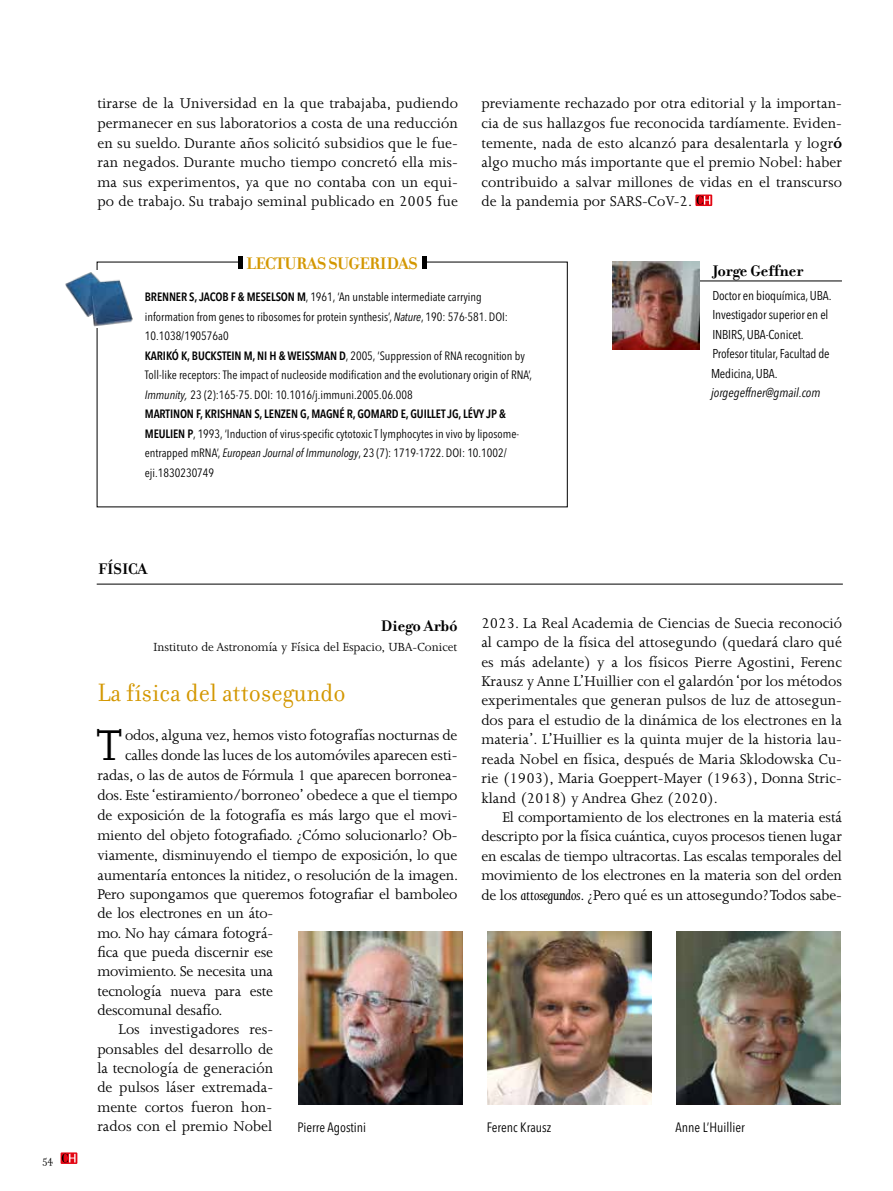
<style>
.page{position:relative;width:893px;height:1191px;background:#fff}
.page>*{position:absolute;margin:0;border:0;box-sizing:border-box;transform-origin:0 0}
.t1{font:49.5px "Joanna MT Std";color:#000}
.t2{font:27px "Filosofia OT";letter-spacing:.005em;color:#d39700;scale:.95 1}
.t3{font:700 18px "Filosofia OT";letter-spacing:-.025em;color:#d39700}
.t4{font:700 16.5px "Filosofia OT";color:#000}
.t5{font:16.2px/19.5px "Joanna MT Std";letter-spacing:-.01em;color:#000;text-align:justify}
.t6{font:13.5px "Joanna MT Std";color:#000}
.t7{font:condensed 13.5px "Avenir Next LT Pro";color:#000}
.t8{font:condensed 12.75px/19.5px "Avenir Next LT Pro";letter-spacing:-.01em;color:#000}
.t9{font:italic condensed 12.75px "Avenir Next LT Pro";color:#000}
.t10{font:condensed 12px/19.5px "Avenir Next LT Pro";color:#000}
.t11{font:11.25px "Filosofia OT";color:#000}
.s1{font-weight:700}
.s2{font-weight:600}
.s3{font-style:italic}
.s4{font-style:italic;font-stretch:normal}
</style>
<div class="page">
<svg style="left:61px;top:1152px;width:16px;height:12px"></svg>
<svg style="left:62px;top:1153px;width:14px;height:9px"></svg>
<svg style="left:695px;top:194px;width:17px;height:12px"></svg>
<svg style="left:697px;top:196px;width:13px;height:9px"></svg>
<div style="left:422px;top:257px;width:5px;height:12px;background:#000"></div>
<div style="left:238px;top:257px;width:5px;height:12px;background:#000"></div>
<img style="left:65px;top:272px;width:68px;height:55px">
<hr style="left:693px;top:280px;width:149px;height:1px;background:#000">
<img style="left:612px;top:262px;width:88px;height:87px">
<hr style="left:97px;top:584px;width:746px;height:1px;background:#000">
<img style="left:299px;top:931px;width:164px;height:173px">
<img style="left:488px;top:931px;width:164px;height:173px">
<img style="left:677px;top:931px;width:164px;height:173px">
<p class="t11" style="left:43px;top:1153px;width:12px">54</p>
<p class="t5" style="left:97px;top:94px;width:362px">tirarse de la Universidad en la que trabajaba, pudiendo permanecer en sus laboratorios a costa de una reducción en su sueldo. Durante años solicitó subsidios que le fue&shy;ran negados. Durante mucho tiempo concretó ella mis&shy;ma sus experimentos, ya que no contaba con un equi&shy;po de trabajo. Su trabajo seminal publicado en 2005 fue</p>
<p class="t5" style="left:481px;top:94px;width:362px">previamente rechazado por otra editorial y la importan&shy;cia de sus hallazgos fue reconocida tardíamente. Eviden&shy;temente, nada de esto alcanzó para desalentarla y logr<span class="s1">ó </span>algo mucho más importante que el premio Nobel: haber contribuido a salvar millones de vidas en el transcurso de la pandemia por SARS-CoV-2.</p>
<p class="t3" style="left:246px;top:253px;width:173px">LECTURAS SUGERIDAS</p>
<p class="t10" style="left:145px;top:287px;width:389px"><span class="s2">BRENNER S, JACOB F &amp; MESELSON M</span>, 1961, ‘An unstable intermediate carrying information from genes to ribosomes for protein synthesis’, <span class="s3">Nature</span>, 190: 576-581. DOI:<br>10.1038/190576a0<br><span class="s2">KARIKÓ K, BUCKSTEIN M, NI H &amp; WEISSMAN D</span>, 2005, ‘Suppression of RNA recognition by Toll-like receptors: The impact of nucleoside modification and the evolutionary origin of RNA’, <span class="s3">Immunity</span><span class="s4">,</span> 23 (2):165-75. DOI: 10.1016/j.immuni.2005.06.008<br><span class="s2">MARTINON F, KRISHNAN S, LENZEN G, MAGNÉ R, GOMARD E, GUILLET JG, LÉVY JP &amp; MEULIEN P</span>, 1993, ‘Induction of virus-specific cytotoxic T lymphocytes in vivo by liposome&shy;entrapped mRNA’, <span class="s3">European Journal of Immunology</span>, 23 (7): 1719-1722. DOI: 10.1002/ eji.1830230749</p>
<p class="t4" style="left:98px;top:558px;width:51px">FÍSICA</p>
<p class="t4" style="left:712px;top:261px;width:92px">Jorge Geffner</p>
<p class="t8" style="left:711px;top:286px;width:122px">Doctor en bioquímica, UBA.<br>Investigador superior en el<br>INBIRS, UBA-Conicet.<br>Profesor titular, Facultad de<br>Medicina, UBA.</p>
<p class="t9" style="left:711px;top:385px;width:111px">jorgegeffner@gmail.com</p>
<p class="t5" style="left:481px;top:613px;width:362px">2023. La Real Academia de Ciencias de Suecia reconoció al campo de la física del attosegundo (quedará claro qué es más adelante) y a los físicos Pierre Agostini, Ferenc Krausz y Anne L’Huillier con el galardón ‘por los métodos experimentales que generan pulsos de luz de attosegun&shy;dos para el estudio de la dinámica de los electrones en la materia’. L’Huillier es la quinta mujer de la historia lau&shy;reada Nobel en física, después de Maria Sklodowska Cu&shy;rie (1903), Maria Goeppert-Mayer (1963), Donna Stric&shy;kland (2018) y Andrea Ghez (2020).</p>
<p class="t5" style="left:481px;top:807px;width:362px;text-indent:21px">El comportamiento de los electrones en la materia está descripto por la física cuántica, cuyos procesos tienen lugar en escalas de tiempo ultracortas. Las escalas temporales del movimiento de los electrones en la materia son del orden de los <span class="s3">attosegundos</span>. ¿Pero qué es un attosegundo? Todos sabe-</p>
<p class="t4" style="left:381px;top:616px;width:78px">Diego Arbó</p>
<p class="t6" style="left:154px;top:639px;width:305px">Instituto de Astronomía y Física del Espacio, UBA-Conicet</p>
<h2 class="t2" style="left:97px;top:677px;width:263px">La física del attosegundo</h2>
<h1 class="t1" style="left:96px;top:719px;width:28px">T</h1>
<p class="t5" style="left:125px;top:726px;width:334px">odos, alguna vez, hemos visto fotografías nocturnas de</p>
<p class="t5" style="left:125px;top:746px;width:334px">calles donde las luces de los automóviles aparecen esti-</p>
<p class="t5" style="left:97px;top:766px;width:362px">radas, o las de autos de Fórmula 1 que aparecen borronea-</p>
<p class="t5" style="left:97px;top:786px;width:362px">dos. Este ‘estiramiento/borroneo’ obedece a que el tiempo</p>
<p class="t5" style="left:97px;top:805px;width:362px">de exposición de la fotografía es más largo que el movi-</p>
<p class="t5" style="left:97px;top:825px;width:362px">miento del objeto fotografiado. ¿Cómo solucionarlo? Ob-</p>
<p class="t5" style="left:97px;top:845px;width:361px">viamente, disminuyendo el tiempo de exposición, lo que</p>
<p class="t5" style="left:97px;top:865px;width:362px">aumentaría entonces la nitidez, o resolución de la imagen.</p>
<p class="t5" style="left:97px;top:884px;width:362px">Pero supongamos que queremos fotografiar el bamboleo</p>
<p class="t5" style="left:97px;top:903px;width:177px">de los electrones en un áto-</p>
<p class="t5" style="left:97px;top:923px;width:177px">mo. No hay cámara fotográ-</p>
<p class="t5" style="left:97px;top:942px;width:177px">fica que pueda discernir ese</p>
<p class="t5" style="left:97px;top:961px;width:177px">movimiento. Se necesita una</p>
<p class="t5" style="left:97px;top:981px;width:177px">tecnología nueva para este</p>
<p class="t5" style="left:97px;top:1000px;width:127px">descomunal desafío.</p>
<p class="t5" style="left:119px;top:1019px;width:156px">Los investigadores res-</p>
<p class="t5" style="left:97px;top:1039px;width:177px">ponsables del desarrollo de</p>
<p class="t5" style="left:97px;top:1058px;width:177px">la tecnología de generación</p>
<p class="t5" style="left:97px;top:1078px;width:177px">de pulsos láser extremada-</p>
<p class="t5" style="left:97px;top:1097px;width:176px">mente cortos fueron hon-</p>
<p class="t5" style="left:97px;top:1116px;width:176px">rados con el premio Nobel</p>
<p class="t7" style="left:298px;top:1118px;width:70px">Pierre Agostini</p>
<p class="t7" style="left:487px;top:1118px;width:66px">Ferenc Krausz</p>
<p class="t7" style="left:676px;top:1118px;width:71px">Anne L’Huillier</p>
</div>
